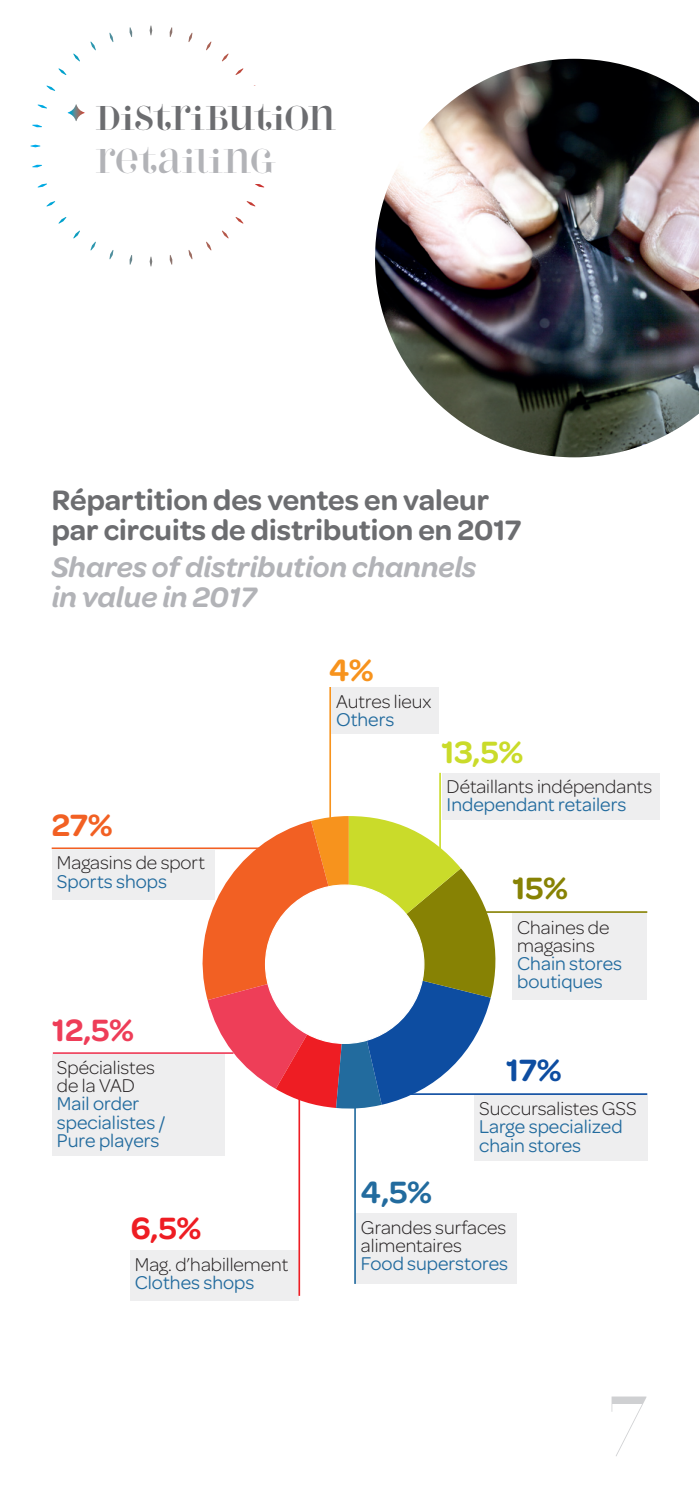
<style>
.page{position:relative;width:699px;height:1488px;background:#fff}
.page>*{position:absolute;margin:0;border:0;box-sizing:border-box;transform-origin:0 0}
.t1{font:74.5px "Perla";color:#cfd0d2}
.t2{font:600 33px "Omnes";color:#cadb2a}
.t3{font:600 33px "Omnes";color:#ee3d58}
.t4{font:600 33px "Omnes";color:#ee1d23}
.t5{font:600 33px "Omnes";color:#226b9e}
.t6{font:600 33px "Omnes";color:#878204}
.t7{font:600 33px "Omnes";color:#0d4da1}
.t8{font:600 33px "Omnes";color:#f26023}
.t9{font:600 33px "Omnes";color:#f7931d}
.t10{font:600 30px/30px "Omnes";color:#6c6d70}
.t11{font:italic 600 30px/30px "Omnes";color:#b2b3b7}
.t12{font:30px "Perla";letter-spacing:-.015em;color:#6c6d70}
.t13{font:30px "Perla";letter-spacing:.01em;color:#b2b3b7}
.t14{font:300 19.75px/18px "Omnes";color:#231f20}
.t15{font:19.75px/18px "Omnes";color:#226b9e}
</style>
<div class="page">
<div style="left:130px;top:1250px;width:169px;height:50px;background:#eeeeef"></div>
<svg style="left:30px;top:25px;width:235px;height:213px"></svg>
<svg style="left:68px;top:104px;width:17px;height:17px"></svg>
<div style="left:96px;top:86px;width:595px;height:98px;background:#fff"></div>
<hr style="left:329px;top:687px;width:2px;height:156px;background:#f7931d">
<hr style="left:439px;top:772px;width:2px;height:88px;background:#cadb2a">
<hr style="left:354px;top:1104px;width:2px;height:179px;background:#226b9e">
<hr style="left:298px;top:1077px;width:2px;height:218px;background:#ee1d23">
<hr style="left:475px;top:911px;width:172px;height:1px;background:#878204">
<hr style="left:410px;top:1093px;width:237px;height:1px;background:#0d4da1">
<hr style="left:53px;top:1052px;width:180px;height:1px;background:#ee3d58">
<hr style="left:52px;top:847px;width:228px;height:2px;background:#f26023">
<svg style="left:194px;top:816px;width:308px;height:293px"></svg>
<div style="left:265px;top:885px;width:159px;height:158px;background:#fff;border-radius:50%"></div>
<div style="left:331px;top:687px;width:107px;height:47px;background:#eeeeef"></div>
<div style="left:442px;top:772px;width:218px;height:47px;background:#eeeeef"></div>
<div style="left:512px;top:913px;width:135px;height:86px;background:#eeeeef"></div>
<div style="left:474px;top:1094px;width:174px;height:66px;background:#eeeeef"></div>
<div style="left:356px;top:1213px;width:161px;height:70px;background:#eeeeef"></div>
<div style="left:52px;top:1053px;width:173px;height:102px;background:#eeeeef"></div>
<div style="left:52px;top:849px;width:162px;height:50px;background:#eeeeef"></div>
<img style="left:375px;top:59px;width:324px;height:398px">
<h3 class="t12" style="left:96px;top:102px;width:241px">DISTRIBUTION</h3>
<h3 class="t13" style="left:96px;top:145px;width:181px">RETAILING</h3>
<h3 class="t10" style="left:52px;top:486px;width:471px">Répartition des ventes en valeur par circuits de distribution en 2017</h3>
<h3 class="t11" style="left:52px;top:553px;width:426px">Shares of distribution channels in value in 2017</h3>
<h2 class="t9" style="left:329px;top:654px;width:46px">4%</h2>
<h2 class="t8" style="left:52px;top:810px;width:62px">27%</h2>
<p class="t14" style="left:57px;top:854px;width:150px">Magasins de sport</p>
<p class="t15" style="left:57px;top:872px;width:112px">Sports shops</p>
<h2 class="t3" style="left:52px;top:1014px;width:83px">12,5%</h2>
<p class="t14" style="left:57px;top:1059px;width:99px">Spécialistes de la VAD</p>
<p class="t15" style="left:57px;top:1095px;width:110px">Mail order specialistes /<br>Pure players</p>
<h2 class="t4" style="left:131px;top:1212px;width:72px">6,5%</h2>
<p class="t14" style="left:135px;top:1255px;width:155px">Mag. d’habillement</p>
<p class="t15" style="left:135px;top:1273px;width:121px">Clothes shops</p>
<p class="t14" style="left:336px;top:693px;width:97px">Autres lieux</p>
<p class="t15" style="left:336px;top:711px;width:60px">Others</p>
<h2 class="t2" style="left:441px;top:736px;width:83px">13,5%</h2>
<p class="t14" style="left:446px;top:778px;width:207px">Détaillants indépendants</p>
<p class="t15" style="left:446px;top:796px;width:181px">Independant retailers</p>
<h2 class="t6" style="left:512px;top:872px;width:57px">15%</h2>
<p class="t14" style="left:517px;top:918px;width:94px">Chaines de magasins</p>
<p class="t15" style="left:517px;top:955px;width:106px">Chain stores boutiques</p>
<h2 class="t5" style="left:361px;top:1176px;width:72px">4,5%</h2>
<h2 class="t7" style="left:506px;top:1054px;width:57px">17%</h2>
<p class="t14" style="left:479px;top:1100px;width:159px">Succursalistes GSS</p>
<p class="t15" style="left:479px;top:1118px;width:145px">Large specialized chain stores</p>
<p class="t14" style="left:361px;top:1218px;width:147px">Grandes surfaces alimentaires</p>
<p class="t15" style="left:361px;top:1255px;width:149px">Food superstores</p>
<h1 class="t1" style="left:609px;top:1386px;width:40px">7</h1>
</div>
